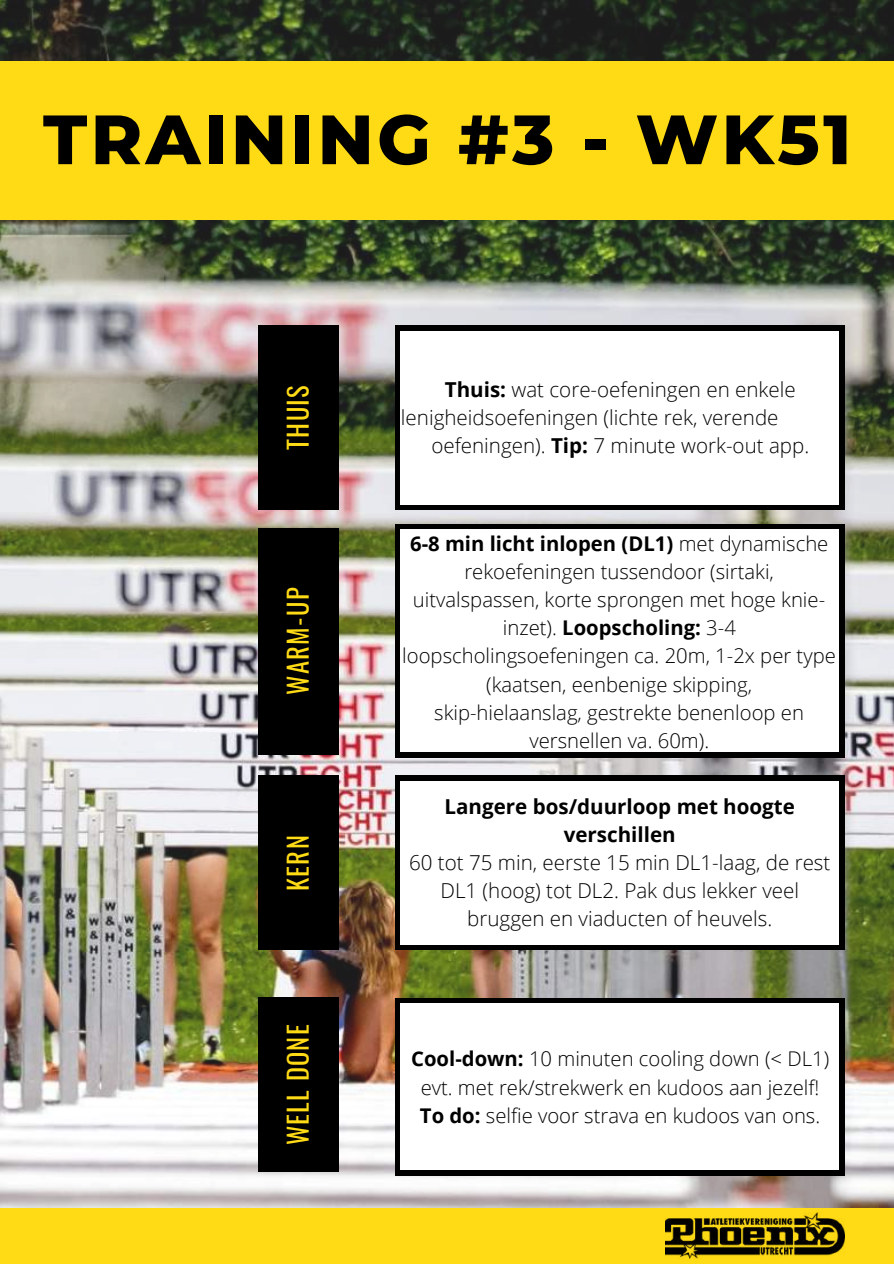
<style>
.page{position:relative;width:894px;height:1264px;background:#fff}
.page>*{position:absolute;margin:0;border:0;box-sizing:border-box;transform-origin:0 0}
.t1{font:800 69.6px "Montserrat";letter-spacing:.05em;color:#000}
.t2{font:26.55px "Oswald";letter-spacing:.05em;color:#ffdb15}
.t3{font:300 20.55px/28.2px "Open Sans";color:#000;text-align:center}
.t4{font:700 20.55px/28.2px "Open Sans";color:#000;text-align:center}
.t5{font:300 20.25px/28.2px "Open Sans";color:#000;text-align:center}
.s1{font-weight:700}
</style>
<div class="page">
<img style="left:0;top:0;width:893px;height:1208px">
<div style="left:0;top:61px;width:893px;height:159px;background:#ffdb15"></div>
<div style="left:0;top:1208px;width:893px;height:55px;background:#ffdb15"></div>
<div style="left:258px;top:325px;width:80px;height:185px;background:#000"></div>
<div style="left:258px;top:528px;width:80px;height:226px;background:#000"></div>
<div style="left:258px;top:775px;width:80px;height:175px;background:#000"></div>
<div style="left:395px;top:997px;width:449px;height:178px;background:#000"></div>
<div style="left:400px;top:1003px;width:438px;height:166px;background:#fff"></div>
<img style="left:665px;top:1212px;width:179px;height:46px">
<div style="left:395px;top:325px;width:449px;height:185px;background:#000"></div>
<div style="left:400px;top:331px;width:438px;height:173px;background:#fff"></div>
<div style="left:395px;top:524px;width:449px;height:233px;background:#000"></div>
<div style="left:400px;top:530px;width:438px;height:222px;background:#fff"></div>
<div style="left:395px;top:775px;width:449px;height:175px;background:#000"></div>
<div style="left:400px;top:781px;width:438px;height:163px;background:#fff"></div>
<div style="left:258px;top:997px;width:80px;height:175px;background:#000"></div>
<h1 class="t1" style="left:43px;top:97px;width:809px">TRAINING #3 - WK51</h1>
<h2 class="t2" style="left:277px;top:450px;width:66px;rotate:-90deg">THUIS</h2>
<h2 class="t2" style="left:277px;top:694px;width:109px;rotate:-90deg">WARM-UP</h2>
<h2 class="t2" style="left:277px;top:891px;width:57px;rotate:-90deg">KERN</h2>
<h2 class="t2" style="left:277px;top:1145px;width:122px;rotate:-90deg">WELL DONE</h2>
<p class="t3" style="left:445px;top:375px;width:352px"><span class="s1">Thuis:</span> wat core-oefeningen en enkele</p>
<p class="t3" style="left:401px;top:403px;width:379px">lenigheidsoefeningen (lichte rek, verende</p>
<p class="t3" style="left:431px;top:431px;width:379px">oefeningen). <span class="s1">Tip:</span> 7 minute work-out app.</p>
<p class="t5" style="left:402px;top:529px;width:435px"><span class="s1">6-8 min licht inlopen (DL1)</span> met dynamische rekoefeningen tussendoor (sirtaki, uitvalspassen, korte sprongen met hoge knie&shy;inzet). <span class="s1">Loopscholing:</span> 3-4 loopscholingsoefeningen ca. 20m, 1-2x per type (kaatsen, eenbenige skipping,<br>skip-hielaanslag, gestrekte benenloop en versnellen va. 60m).</p>
<p class="t4" style="left:444px;top:791px;width:352px">Langere bos/duurloop met hoogte verschillen</p>
<p class="t3" style="left:409px;top:848px;width:422px">60 tot 75 min, eerste 15 min DL1-laag, de rest<br>DL1 (hoog) tot DL2. Pak dus lekker veel bruggen en viaducten of heuvels.</p>
<p class="t5" style="left:411px;top:1044px;width:419px"><span class="s1">Cool-down:</span> 10 minuten cooling down (&lt; DL1) evt. met rek/strekwerk en kudoos aan jezelf!<br><span class="s1">To do:</span> selfie voor strava en kudoos van ons.</p>
</div>
